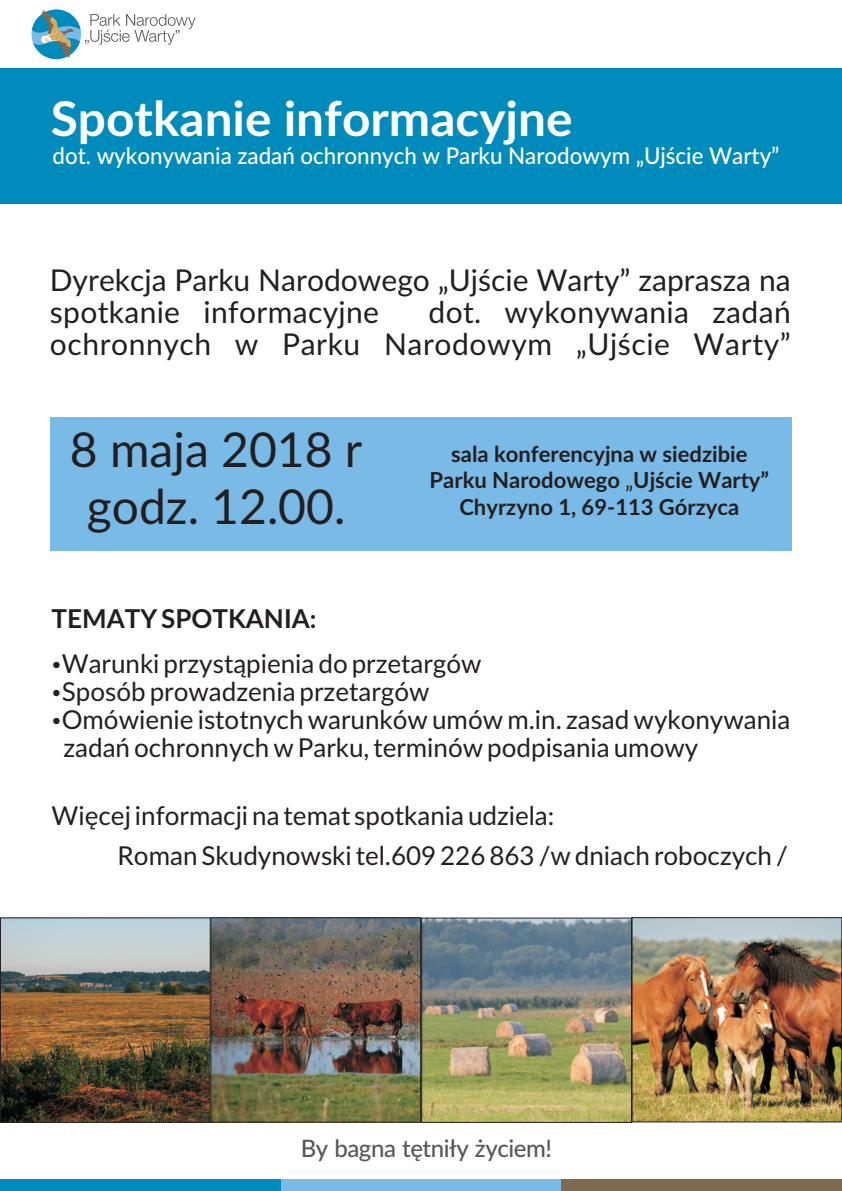
<style>
.page{position:relative;width:842px;height:1191px;background:#fff}
.page>*{position:absolute;margin:0;border:0;box-sizing:border-box;transform-origin:0 0}
.t1{font:700 48px "Lato";color:#fff}
.t2{font:48px/57.6px "Lato";color:#231f20;text-align:center}
.t3{font:30px/32px "Lato";letter-spacing:.01em;color:#231f20}
.t4{font:26px/28px "Lato";color:#231f20}
.t5{font:700 26px "Lato";color:#231f20}
.t6{font:500 24px "Lato";letter-spacing:-.02em;color:#57585a}
.t7{font:500 23px "Lato";color:#fff}
.t8{font:22.1px "Wingdings";color:#231f20}
.t9{font:700 22px/26.4px "Lato";color:#231f20;text-align:center}
.t10{font:22px "Lato";color:#231f20}
</style>
<div class="page">
<div style="left:0;top:68px;width:842px;height:136px;background:#008bbd"></div>
<svg style="left:32px;top:9px;width:164px;height:50px"></svg>
<div style="left:281px;top:1179px;width:280px;height:12px;background:#79bae6"></div>
<div style="left:0;top:1179px;width:281px;height:12px;background:#008bbd"></div>
<div style="left:561px;top:1179px;width:281px;height:12px;background:#7f6950"></div>
<img style="left:2px;top:919px;width:838px;height:201px">
<div style="left:421px;top:917px;width:211px;height:205px;border:1px solid #231f20"></div>
<div style="left:51px;top:417px;width:741px;height:133px;background:#79bae6"></div>
<div style="left:0;top:917px;width:211px;height:205px;border:1px solid #231f20"></div>
<div style="left:211px;top:917px;width:210px;height:205px;border:1px solid #231f20"></div>
<div style="left:632px;top:917px;width:210px;height:205px;border:1px solid #231f20"></div>
<h1 class="t1" style="left:51px;top:97px;width:523px">Spotkanie informacyjne</h1>
<p class="t7" style="left:53px;top:145px;width:728px">dot. wykonywania zadañ ochronnych w Parku Narodowym Ujœcie Warty”</p>
<p class="t7" style="left:636px;top:159px;width:10px">”</p>
<p class="t3" style="left:50px;top:265px;width:742px">Dyrekcja Parku Narodowego Ujœcie Warty” zaprasza na spotkanie informacyjne</p>
<p class="t3" style="left:438px;top:283px;width:12px">”</p>
<p class="t3" style="left:50px;top:297px;width:742px;text-align:right">dot. wykonywania zadañ<br>ochronnych w Parku Narodowym Ujœcie Warty”</p>
<p class="t3" style="left:576px;top:347px;width:12px">”</p>
<h1 class="t2" style="left:70px;top:423px;width:294px">8 maja 2018 r godz. 12.00.</h1>
<p class="t5" style="left:52px;top:607px;width:266px">TEMATY SPOTKANIA:</p>
<p class="t9" style="left:430px;top:442px;width:341px">sala konferencyjna w siedzibie<br>Parku Narodowego Ujœcie Warty”<br>Chyrzyno 1, 69-113 Górzyca</p>
<p class="t10" style="left:625px;top:484px;width:10px">”</p>
<p class="t4" style="left:52px;top:651px;width:432px">•Warunki przyst¹pienia do przetargów</p>
<p class="t4" style="left:62px;top:679px;width:730px">Sposób prowadzenia przetargów<br>Omówienie istotnych warunków umów m.in. zasad wykonywania zadañ ochronnych w Parku, terminów podpisania umowy</p>
<p class="t8" style="left:52px;top:684px;width:68px">•</p>
<p class="t8" style="left:52px;top:712px;width:68px">•</p>
<p class="t4" style="left:118px;top:797px;width:672px;line-height:40px;text-indent:-66px">Wiêcej informacji na temat spotkania udziela:<br>Roman Skudynowski tel.609 226 863 /w dniach roboczych /</p>
<p class="t6" style="left:301px;top:1137px;width:253px">By bagna têtni³y ¿yciem!</p>
</div>
